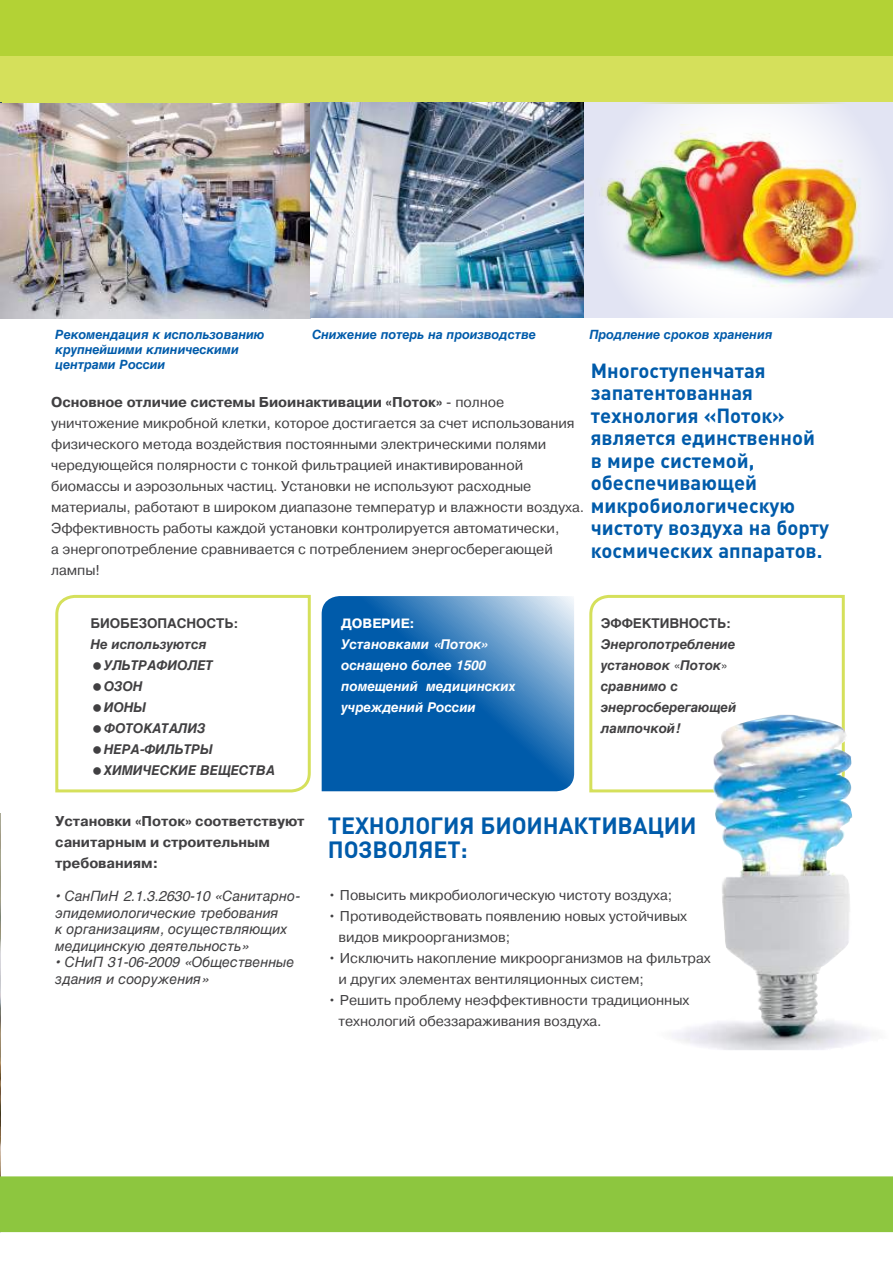
<style>
.page{position:relative;width:893px;height:1263px;background:#fff}
.page>*{position:absolute;margin:0;border:0;box-sizing:border-box;transform-origin:0 0}
.t1{font:700 23.25px/24px "DIN Cyr";letter-spacing:-.005em;color:#005baa}
.t2{font:700 20.25px/22.5px "DIN Cyr";color:#005baa}
.t3{font:14.25px/21px "Pragmatica AC";letter-spacing:-.005em;color:#414042}
.t4{font:italic 14.25px/16.5px "Helvetica";letter-spacing:-.005em;color:#414042}
.t5{font:700 14.25px/21px "Pragmatica AC";letter-spacing:-.005em;color:#414042}
.t6{font:italic 700 13.5px/21px "Helvetica";letter-spacing:-.005em;color:#414042}
.t7{font:italic 700 13.5px/21px "Helvetica";letter-spacing:-.005em;color:#fff}
.t8{font:700 13.5px "Helvetica";letter-spacing:-.005em;color:#414042}
.t9{font:700 13.5px "Pragmatica AC";letter-spacing:-.005em;color:#fff}
.t10{font:italic 700 12.75px/15px "Helvetica";letter-spacing:-.005em;color:#005baa}
.s1{font-weight:700}
.s2{font-family:"Pragmatica AC";font-weight:400;font-style:normal}
</style>
<div class="page">
<div style="left:0;top:48px;width:893px;height:55px;background:#d5e05b"></div>
<div style="left:0;top:0;width:893px;height:56px;background:#b3d235"></div>
<img style="left:0;top:814px;width:1px;height:362px">
<img style="left:0;top:103px;width:584px;height:215px">
<svg style="left:322px;top:596px;width:252px;height:195px;background:#2270b5"></svg>
<div style="left:0;top:1176px;width:893px;height:56px;background:#8dc63f"></div>
<svg style="left:589px;top:594px;width:256px;height:199px"></svg>
<svg style="left:55px;top:594px;width:256px;height:199px"></svg>
<div style="left:584px;top:103px;width:309px;height:215px;background:linear-gradient(to right,#edeef7,#eff0f8)"></div>
<img style="left:591px;top:125px;width:301px;height:170px">
<img style="left:655px;top:715px;width:216px;height:335px">
<svg style="left:93px;top:661px;width:8px;height:8px"></svg>
<svg style="left:93px;top:682px;width:8px;height:8px"></svg>
<svg style="left:93px;top:703px;width:8px;height:8px"></svg>
<svg style="left:93px;top:724px;width:8px;height:8px"></svg>
<svg style="left:93px;top:746px;width:8px;height:7px"></svg>
<svg style="left:93px;top:767px;width:8px;height:7px"></svg>
<p class="t10" style="left:55px;top:327px;width:211px">Рекомендация к использованию крупнейшими клиническими центрами России</p>
<p class="t10" style="left:312px;top:327px;width:225px">Снижение потерь на производстве</p>
<p class="t10" style="left:589px;top:327px;width:185px">Продление сроков хранения</p>
<h2 class="t2" style="left:591px;top:359px;width:240px">Многоступенчатая запатентованная технология «Поток» является единственной в мире системой, обеспечивающей микробиологическую чистоту воздуха на борту космических аппаратов.</h2>
<p class="t3" style="left:51px;top:391px;width:535px"><span class="s1">Основное отличие системы Биоинактивации «Поток»</span> - полное уничтожение микробной клетки, которое достигается за счет использования физического метода воздействия постоянными электрическими полями чередующейся полярности с тонкой фильтрацией инактивированной биомассы и аэрозольных частиц. Установки не используют расходные материалы, работают в широком диапазоне температур и влажности воздуха.<br>Эффективность работы каждой установки контролируется автоматически,<br>а энергопотребление сравнивается с потреблением энергосберегающей лампы!</p>
<p class="t8" style="left:90px;top:612px;width:149px">БИОБЕЗОПАСНОСТЬ:</p>
<p class="t6" style="left:104px;top:633px;width:172px;text-indent:-13px">Не используются<br>УЛЬТРАФИОЛЕТ<br>ОЗОН<br>ИОНЫ<br>ФОТОКАТАЛИЗ<br>НЕРА-ФИЛЬТРЫ<br>ХИМИЧЕСКИЕ ВЕЩЕСТВА</p>
<p class="t5" style="left:55px;top:811px;width:251px">Установки «Поток» соответствуют санитарным и строительным требованиям:</p>
<p class="t4" style="left:55px;top:888px;width:246px">• СанПиН 2.1.3.2630-10 «Санитарно&shy;эпидемиологические требования<br>к организациям, осуществляющих медицинскую деятельность»</p>
<p class="t4" style="left:55px;top:954px;width:241px">• СНиП 31-06-2009 «Общественные здания и сооружения»</p>
<p class="t9" style="left:341px;top:616px;width:75px">ДОВЕРИЕ:</p>
<p class="t7" style="left:341px;top:634px;width:176px">Установками «Поток» оснащено более 1500 помещений медицинских учреждений России</p>
<p class="t8" style="left:601px;top:612px;width:131px">ЭФФЕКТИВНОСТЬ:</p>
<p class="t6" style="left:601px;top:633px;width:137px">Энергопотребление установок <span class="s2">«</span>Поток<span class="s2">» </span>сравнимо с энергосберегающей лампочкой!</p>
<h1 class="t1" style="left:328px;top:813px;width:370px">ТЕХНОЛОГИЯ БИОИНАКТИВАЦИИ<br>ПОЗВОЛЯЕТ:</h1>
<p class="t3" style="left:328px;top:885px;width:346px">• Повысить микробиологическую чистоту воздуха;</p>
<p class="t3" style="left:339px;top:906px;width:350px;text-indent:-11px">• Противодействовать появлению новых устойчивых видов микроорганизмов;</p>
<p class="t3" style="left:339px;top:948px;width:374px;text-indent:-11px">• Исключить накопление микроорганизмов на фильтрах и других элементах вентиляционных систем;</p>
<p class="t3" style="left:339px;top:990px;width:352px;text-indent:-11px">• Решить проблему неэффективности традиционных технологий обеззараживания воздуха.</p>
</div>
